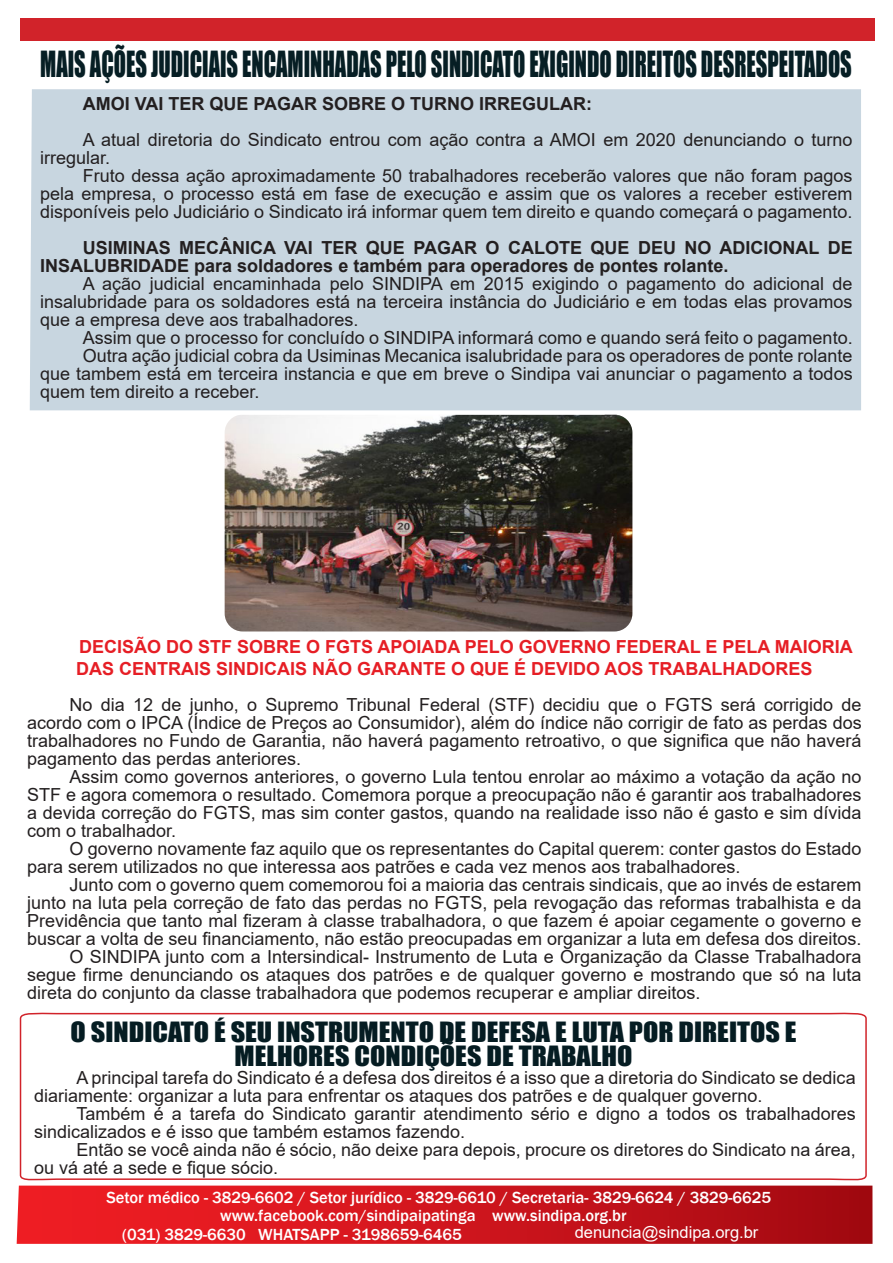
<style>
.page{position:relative;width:893px;height:1263px;background:#fff}
.page>*{position:absolute;margin:0;border:0;box-sizing:border-box;transform-origin:0 0}
.Corpo_texto{font:33px "Impact";color:#061e24;scale:.68 1}
.Corpo_texto-2{font:25.65px/24px "Impact";color:#051c22;text-align:center;scale:1.1 1}
.Corpo_texto-3{font:18px/18px "Arial";color:#231f20;text-align:justify}
.Corpo_texto-4{font:700 18px/18px "Arial";color:#231f20}
.Corpo_texto-5{font:700 18px/21.8px "Arial";color:#e61e25}
.t1{font:500 16.5px "Franklin Gothic";color:#fff}
.t2{font:16.5px "Arial";color:#fff}
</style>
<div class="page">
<div style="left:30px;top:89px;width:831px;height:321px;background:#c8d6e0"></div>
<svg style="left:17px;top:1185px;width:855px;height:59px;background:#ce181f"></svg>
<div style="left:20px;top:19px;width:854px;height:22px;background:#d1232a"></div>
<svg style="left:19px;top:1012px;width:848px;height:169px"></svg>
<img style="left:225px;top:415px;width:407px;height:216px">
<p class="Corpo_texto" style="left:40px;top:39px;width:1195px">MAIS AÇÕES JUDICIAIS ENCAMINHADAS PELO SINDICATO EXIGINDO DIREITOS DESRESPEITADOS</p>
<p class="Corpo_texto-4" style="left:83px;top:95px;width:511px">AMOI VAI TER QUE PAGAR SOBRE O TURNO IRREGULAR:</p>
<p class="Corpo_texto-3" style="left:40px;top:130px;width:814px;text-indent:43px">A atual diretoria do Sindicato entrou com ação contra a AMOI em 2020 denunciando o turno irregular.</p>
<p class="Corpo_texto-3" style="left:40px;top:166px;width:814px;text-indent:43px">Fruto dessa ação aproximadamente 50 trabalhadores receberão valores que não foram pagos pela empresa, o processo está em fase de execução e assim que os valores a receber estiverem disponíveis pelo Judiciário o Sindicato irá informar quem tem direito e quando começará o pagamento.</p>
<p class="Corpo_texto-4" style="left:40px;top:239px;width:814px;text-indent:43px">USIMINAS MECÂNICA VAI TER QUE PAGAR O CALOTE QUE DEU NO ADICIONAL DE<br>INSALUBRIDADE para soldadores e também para operadores de pontes rolante.</p>
<p class="Corpo_texto-3" style="left:40px;top:274px;width:814px;text-indent:43px">A ação judicial encaminhada pelo SINDIPA em 2015 exigindo o pagamento do adicional de insalubridade para os soldadores está na terceira instância do Judiciário e em todas elas provamos que a empresa deve aos trabalhadores.</p>
<p class="Corpo_texto-3" style="left:83px;top:328px;width:771px">Assim que o processo for concluído o SINDIPA informará como e quando será feito o pagamento.</p>
<p class="Corpo_texto-3" style="left:40px;top:346px;width:814px;text-indent:43px">Outra ação judicial cobra da Usiminas Mecanica isalubridade para os operadores de ponte rolante que tambem está em terceira instancia e que em breve o Sindipa vai anunciar o pagamento a todos quem tem direito a receber.</p>
<p class="Corpo_texto-5" style="left:76px;top:636px;width:778px">DECISÃO DO STF SOBRE O FGTS APOIADA PELO GOVERNO FEDERAL E PELA MAIORIA<br>DAS CENTRAIS SINDICAIS NÃO GARANTE O QUE É DEVIDO AOS TRABALHADORES</p>
<p class="Corpo_texto-3" style="left:27px;top:695px;width:836px;text-indent:43px">No dia 12 de junho, o Supremo Tribunal Federal (STF) decidiu que o FGTS será corrigido de acordo com o IPCA (Índice de Preços ao Consumidor), além do índice não corrigir de fato as perdas dos trabalhadores no Fundo de Garantia, não haverá pagamento retroativo, o que significa que não haverá pagamento das perdas anteriores.</p>
<p class="Corpo_texto-3" style="left:27px;top:767px;width:836px;text-indent:43px">Assim como governos anteriores, o governo Lula tentou enrolar ao máximo a votação da ação no STF e agora comemora o resultado. Comemora porque a preocupação não é garantir aos trabalhadores a devida correção do FGTS, mas sim conter gastos, quando na realidade isso não é gasto e sim dívida com o trabalhador.</p>
<p class="Corpo_texto-3" style="left:27px;top:839px;width:836px;text-indent:43px">O governo novamente faz aquilo que os representantes do Capital querem: conter gastos do Estado para serem utilizados no que interessa aos patrões e cada vez menos aos trabalhadores.</p>
<p class="Corpo_texto-3" style="left:27px;top:875px;width:836px;text-indent:43px">Junto com o governo quem comemorou foi a maioria das centrais sindicais, que ao invés de estarem junto na luta pela correção de fato das perdas no FGTS, pela revogação das reformas trabalhista e da Previdência que tanto mal fizeram à classe trabalhadora, o que fazem é apoiar cegamente o governo e buscar a volta de seu financiamento, não estão preocupadas em organizar a luta em defesa dos direitos.</p>
<p class="Corpo_texto-3" style="left:27px;top:947px;width:836px;text-indent:43px">O SINDIPA junto com a Intersindical- Instrumento de Luta e Organização da Classe Trabalhadora segue firme denunciando os ataques dos patrões e de qualquer governo e mostrando que só na luta direta do conjunto da classe trabalhadora que podemos recuperar e ampliar direitos.</p>
<p class="Corpo_texto-2" style="left:71px;top:1019px;width:661px">O SINDICATO É SEU INSTRUMENTO DE DEFESA E LUTA POR DIREITOS E<br>MELHORES CONDIÇÕES DE TRABALHO</p>
<p class="Corpo_texto-3" style="left:34px;top:1069px;width:823px;text-indent:43px">A principal tarefa do Sindicato é a defesa dos direitos é a isso que a diretoria do Sindicato se dedica diariamente: organizar a luta para enfrentar os ataques dos patrões e de qualquer governo.</p>
<p class="Corpo_texto-3" style="left:34px;top:1105px;width:823px;text-indent:43px">Também é a tarefa do Sindicato garantir atendimento sério e digno a todos os trabalhadores sindicalizados e é isso que também estamos fazendo.</p>
<p class="Corpo_texto-3" style="left:34px;top:1141px;width:823px;text-indent:43px">Então se você ainda não é sócio, não deixe para depois, procure os diretores do Sindicato na área, ou vá até a sede e fique sócio.</p>
<p class="t1" style="left:106px;top:1187px;width:666px">Setor médico - 3829-6602 / Setor jurídico - 3829-6610 / Secretaria- 3829-6624 / 3829-6625</p>
<p class="t1" style="left:220px;top:1206px;width:408px">www.facebook.com/sindipaipatinga www.sindipa.org.br</p>
<p class="t1" style="left:122px;top:1224px;width:341px">(031) 3829-6630 WHATSAPP - 3198659-6465</p>
<p class="t2" style="left:575px;top:1221px;width:185px">denuncia@sindipa.org.br</p>
</div>
